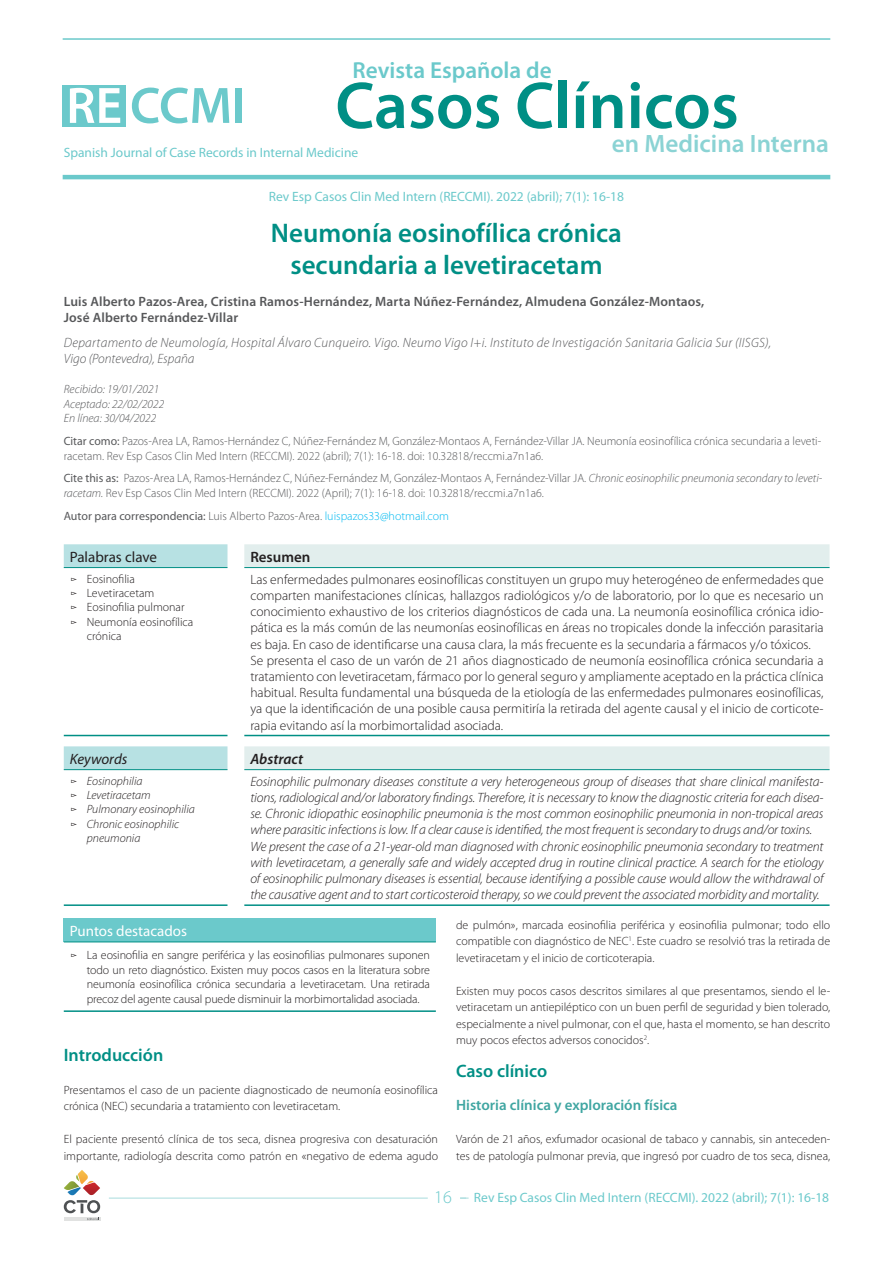
<style>
.page{position:relative;width:893px;height:1263px;background:#fff}
.page>*{position:absolute;margin:0;border:0;box-sizing:border-box;transform-origin:0 0}
.t1{font:600 66.75px "Myriad Pro";color:#008f85}
.Titulo_capitulo{font:600 27px "Myriad Pro";color:#008f85}
.t2{font:600 25.2px "Myriad Pro";color:#8bd3d4}
.t3{font:600 23.25px "Myriad Pro";color:#6bc9cb}
._02_Primer_Orden{font:600 18px "Myriad Pro";color:#008f85}
._02_Segundo_Orden{font:600 15px "Myriad Pro";color:#40a6a2}
.t4{font:15px "Myriad Pro";color:#fff}
.PalabrasClaveTitulo{font:15px "Myriad Pro";color:#231f20}
.KeywordsTitulo{font:italic 15px "Myriad Pro";color:#231f20}
.t5{font:italic 600 15px "Myriad Pro";color:#231f20}
.t6{font:600 15px "Myriad Pro";color:#231f20}
.Texto_resumen{font:300 13.5px/16.2px "Myriad Pro";color:#231f20;text-align:justify}
.Texto_abstract{font:italic 300 13.5px/16.2px "Myriad Pro";letter-spacing:-.01em;color:#231f20;text-align:justify}
.t7{font:13.5px "Myriad Pro";color:#6bc9cb}
.CargoAutores{font:italic 300 13.5px/16.2px "Myriad Pro";letter-spacing:.02em;color:#57585a}
.Nombre_autores{font:600 13.5px/16.2px "Myriad Pro";letter-spacing:.01em;color:#57585a}
._01_Texto_comun{font:300 12px/16.5px "Myriad Pro";color:#231f20}
.CitarComo{font:300 12px/14.4px "Myriad Pro";color:#57585a}
.t8{font:italic 300 12px/14.4px "Myriad Pro";color:#231f20}
.CitarComo-2{font:12px "Myriad Pro";color:#57585a}
.Recibido_Aceptado{font:italic 300 12px "Myriad Pro";color:#57585a}
.s1{font-weight:400}
.s2{font-style:italic}
.s3{font-weight:300}
.s4{font-weight:300;color:#00baf1}
.s5{font-weight:300;font-size:18px}
</style>
<div class="page">
<hr style="left:64px;top:1217px;width:36px;height:4px;background:#e1e2e1">
<svg style="left:64px;top:1170px;width:36px;height:50px"></svg>
<div style="left:63px;top:85px;width:63px;height:41px;background:#6bc9cb"></div>
<svg style="left:70px;top:88px;width:50px;height:35px"></svg>
<svg style="left:132px;top:88px;width:97px;height:35px"></svg>
<div style="left:236px;top:88px;width:6px;height:35px;background:#6bc9cb"></div>
<hr style="left:63px;top:38px;width:767px;height:2px;background:#6bc9cb">
<hr style="left:63px;top:175px;width:767px;height:4px;background:#6bc9cb">
<hr style="left:109px;top:1198px;width:319px;height:1px;background:#a8dcdd">
<div style="left:64px;top:919px;width:372px;height:23px;background:#6bc9cb"></div>
<hr style="left:64px;top:941px;width:372px;height:1px;background:#008f85">
<hr style="left:64px;top:1010px;width:372px;height:2px;background:#008f85">
<svg style="left:64px;top:544px;width:163px;height:225px"></svg>
<svg style="left:244px;top:544px;width:586px;height:225px"></svg>
<hr style="left:244px;top:904px;width:586px;height:2px;background:#008f85">
<hr style="left:64px;top:735px;width:163px;height:1px;background:#008f85">
<hr style="left:244px;top:735px;width:586px;height:1px;background:#008f85">
<hr style="left:64px;top:904px;width:163px;height:2px;background:#008f85">
<hr style="left:64px;top:567px;width:163px;height:1px;background:#008f85">
<hr style="left:244px;top:567px;width:586px;height:1px;background:#008f85">
<hr style="left:64px;top:769px;width:163px;height:1px;background:#008f85">
<hr style="left:244px;top:769px;width:586px;height:1px;background:#008f85">
<h3 class="t3" style="left:352px;top:56px;width:201px">Revista Española de</h3>
<h1 class="t1" style="left:335px;top:63px;width:405px">Casos Clínicos</h1>
<h3 class="t2" style="left:612px;top:127px;width:218px">en Medicina Interna</h3>
<p class="t7" style="left:64px;top:145px;width:296px">Spanish Journal of Case Records in Internal Medicine</p>
<p class="t7" style="left:269px;top:188px;width:357px">Rev Esp Casos Clin Med Intern (RECCMI). 2022 (abril); 7(1): 16-18</p>
<p class="Titulo_capitulo" style="left:271px;top:216px;width:353px">Neumonía eosinofílica crónica</p>
<p class="Titulo_capitulo" style="left:290px;top:248px;width:314px">secundaria a levetiracetam</p>
<p class="Nombre_autores" style="left:64px;top:293px;width:642px">Luis Alberto Pazos-Area, Cristina Ramos-Hernández, Marta Núñez-Fernández, Almudena González-Montaos,<br>José Alberto Fernández-Villar</p>
<p class="CargoAutores" style="left:64px;top:334px;width:709px">Departamento de Neumología, Hospital Álvaro Cunqueiro. Vigo. Neumo Vigo I+i. Instituto de Investigación Sanitaria Galicia Sur (IISGS),<br>Vigo (Pontevedra), España</p>
<p class="Recibido_Aceptado" style="left:64px;top:383px;width:97px">Recibido: 19/01/2021</p>
<p class="Recibido_Aceptado" style="left:64px;top:397px;width:102px">Aceptado: 22/02/2022</p>
<p class="Recibido_Aceptado" style="left:64px;top:412px;width:94px">En línea: 30/04/2022</p>
<p class="CitarComo" style="left:64px;top:434px;width:759px"><span class="s1">Citar como:</span> Pazos-Area LA, Ramos-Hernández C, Núñez-Fernández M, González-Montaos A, Fernández-Villar JA. Neumonía eosinofílica crónica secundaria a leveti&shy;racetam. Rev Esp Casos Clin Med Intern (RECCMI). 2022 (abril); 7(1): 16-18. doi: 10.32818/reccmi.a7n1a6.</p>
<p class="CitarComo" style="left:64px;top:471px;width:760px"><span class="s1">Cite this as:</span> Pazos-Area LA, Ramos-Hernández C, Núñez-Fernández M, González-Montaos A, Fernández-Villar JA. <span class="s2">Chronic eosinophilic pneumonia secondary to leveti&shy;racetam.</span> Rev Esp Casos Clin Med Intern (RECCMI). 2022 (April); 7(1): 16-18. doi: 10.32818/reccmi.a7n1a6.</p>
<p class="CitarComo-2" style="left:64px;top:508px;width:387px">Autor para correspondencia: <span class="s3">Luis Alberto Pazos-Area.</span> <span class="s4">luispazos33@hotmail.com</span></p>
<p class="PalabrasClaveTitulo" style="left:70px;top:547px;width:89px">Palabras clave</p>
<p class="t6" style="left:250px;top:547px;width:62px">Resumen</p>
<p class="_01_Texto_comun" style="left:70px;top:570px;width:67px">▻ Eosinofilia</p>
<p class="_01_Texto_comun" style="left:70px;top:585px;width:86px">▻ Levetiracetam</p>
<p class="_01_Texto_comun" style="left:70px;top:599px;width:116px">▻ Eosinofilia pulmonar</p>
<p class="_01_Texto_comun" style="left:87px;top:615px;width:108px;line-height:14.4px;text-indent:-17px">▻ Neumonía eosinofílica crónica</p>
<p class="Texto_resumen" style="left:250px;top:571px;width:575px">Las enfermedades pulmonares eosinofílicas constituyen un grupo muy heterogéneo de enfermedades que comparten manifestaciones clínicas, hallazgos radiológicos y/o de laboratorio, por lo que es necesario un conocimiento exhaustivo de los criterios diagnósticos de cada una. La neumonía eosinofílica crónica idio&shy;pática es la más común de las neumonías eosinofílicas en áreas no tropicales donde la infección parasitaria es baja. En caso de identificarse una causa clara, la más frecuente es la secundaria a fármacos y/o tóxicos.</p>
<p class="Texto_resumen" style="left:250px;top:652px;width:575px">Se presenta el caso de un varón de 21 años diagnosticado de neumonía eosinofílica crónica secundaria a tratamiento con levetiracetam, fármaco por lo general seguro y ampliamente aceptado en la práctica clínica habitual. Resulta fundamental una búsqueda de la etiología de las enfermedades pulmonares eosinofílicas, ya que la identificación de una posible causa permitiría la retirada del agente causal y el inicio de corticote&shy;rapia evitando así la morbimortalidad asociada.</p>
<p class="KeywordsTitulo" style="left:70px;top:749px;width:59px">Keywords</p>
<p class="t5" style="left:250px;top:749px;width:54px">Abstract</p>
<p class="t8" style="left:70px;top:774px;width:74px">▻ Eosinophilia</p>
<p class="t8" style="left:70px;top:788px;width:83px">▻ Levetiracetam</p>
<p class="t8" style="left:70px;top:802px;width:127px">▻ Pulmonary eosinophilia</p>
<p class="t8" style="left:87px;top:817px;width:94px;text-indent:-17px">▻ Chronic eosinophilic pneumonia</p>
<p class="Texto_abstract" style="left:250px;top:773px;width:575px">Eosinophilic pulmonary diseases constitute a very heterogeneous group of diseases that share clinical manifesta&shy;tions, radiological and/or laboratory findings. Therefore, it is necessary to know the diagnostic criteria for each disea&shy;se. Chronic idiopathic eosinophilic pneumonia is the most common eosinophilic pneumonia in non-tropical areas where parasitic infections is low. If a clear cause is identified, the most frequent is secondary to drugs and/or toxins.</p>
<p class="Texto_abstract" style="left:250px;top:838px;width:575px">We present the case of a 21-year-old man diagnosed with chronic eosinophilic pneumonia secondary to treatment with levetiracetam, a generally safe and widely accepted drug in routine clinical practice. A search for the etiology of eosinophilic pulmonary diseases is essential, because identifying a possible cause would allow the withdrawal of the causative agent and to start corticosteroid therapy, so we could prevent the associated morbidity and mortality.</p>
<p class="t4" style="left:70px;top:922px;width:119px">Puntos destacados</p>
<p class="_01_Texto_comun" style="left:87px;top:948px;width:345px;line-height:14.4px;text-align:justify;text-indent:-17px">▻ La eosinofilia en sangre periférica y las eosinofilias pulmonares suponen todo un reto diagnóstico. Existen muy pocos casos en la literatura sobre neumonía eosinofílica crónica secundaria a levetiracetam. Una retirada precoz del agente causal puede disminuir la morbimortalidad asociada.</p>
<p class="_02_Primer_Orden" style="left:64px;top:1043px;width:101px">Introducción</p>
<p class="_01_Texto_comun" style="left:64px;top:1081px;width:376px">Presentamos el caso de un paciente diagnosticado de neumonía eosinofílica crónica (NEC) secundaria a tratamiento con levetiracetam.</p>
<p class="_01_Texto_comun" style="left:64px;top:1131px;width:376px">El paciente presentó clínica de tos seca, disnea progresiva con desaturación importante, radiología descrita como patrón en «negativo de edema agudo</p>
<p class="_01_Texto_comun" style="left:456px;top:916px;width:376px;text-align:justify">de pulmón», marcada eosinofilia periférica y eosinofilia pulmonar; todo ello compatible con diagnóstico de NEC<sup>1</sup>. Este cuadro se resolvió tras la retirada de levetiracetam y el inicio de corticoterapia.</p>
<p class="_01_Texto_comun" style="left:456px;top:982px;width:376px;text-align:justify">Existen muy pocos casos descritos similares al que presentamos, siendo el le&shy;vetiracetam un antiepiléptico con un buen perfil de seguridad y bien tolerado, especialmente a nivel pulmonar, con el que, hasta el momento, se han descrito muy pocos efectos adversos conocidos<sup>2</sup>.</p>
<p class="_02_Primer_Orden" style="left:456px;top:1060px;width:93px">Caso clínico</p>
<p class="_02_Segundo_Orden" style="left:456px;top:1095px;width:223px">Historia clínica y exploración física</p>
<p class="_01_Texto_comun" style="left:456px;top:1131px;width:376px">Varón de 21 años, exfumador ocasional de tabaco y cannabis, sin anteceden&shy;tes de patología pulmonar previa, que ingresó por cuadro de tos seca, disnea,</p>
<p class="t7" style="left:434px;top:1189px;width:396px"><span class="s5">16</span> Rev Esp Casos Clin Med Intern (RECCMI). 2022 (abril); 7(1): 16-18</p>
</div>
